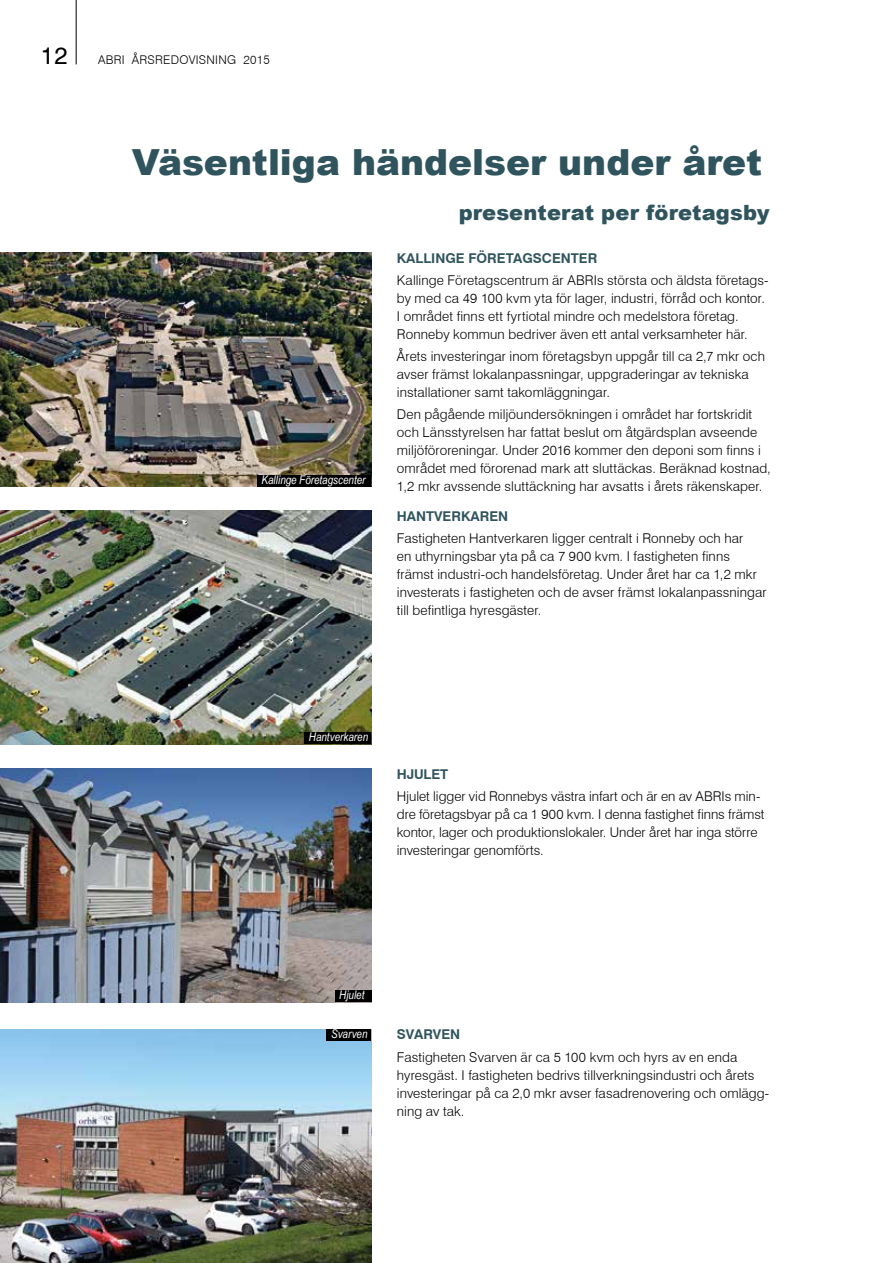
<style>
.page{position:relative;width:893px;height:1263px;background:#fff}
.page>*{position:absolute;margin:0;border:0;box-sizing:border-box;transform-origin:0 0}
.t1{font:900 36px "Arial";color:#2f545d}
.t2{font:24px "Swiss 721 BT";color:#000}
.t3{font:900 21px "Arial";letter-spacing:.005em;color:#2f545d}
.t4{font:300 13.5px/18px "Swiss 721 BT";letter-spacing:.005em;color:#000}
.t5{font:700 13.5px "Swiss 721 BT";color:#2f545d}
.t6{font:italic 12px "Arial Narrow";color:#fff}
.t7{font:300 12px "Swiss 721 BT";letter-spacing:.025em;color:#000}
.s1{font-size:12.6px}
</style>
<div class="page">
<img style="left:0;top:768px;width:371px;height:234px">
<img style="left:0;top:252px;width:371px;height:234px">
<img style="left:0;top:510px;width:371px;height:234px">
<img style="left:0;top:1029px;width:371px;height:234px">
<div style="left:257px;top:475px;width:114px;height:11px;background:#000"></div>
<div style="left:305px;top:733px;width:66px;height:11px;background:#000"></div>
<div style="left:335px;top:990px;width:36px;height:12px;background:#000"></div>
<div style="left:327px;top:1029px;width:44px;height:11px;background:#000"></div>
<hr style="left:76px;top:0;width:1px;height:64px;background:#000">
<h2 class="t2" style="left:41px;top:41px;width:28px">12</h2>
<p class="t7" style="left:98px;top:53px;width:173px">ABRI ÅRSREDOVISNING 201<span class="s1">5</span></p>
<h1 class="t1" style="left:132px;top:136px;width:632px">Väsentliga händelser under året</h1>
<h3 class="t3" style="left:459px;top:197px;width:312px">presenterat per företagsby</h3>
<p class="t5" style="left:397px;top:250px;width:202px">KALLINGE FÖRETAGSCENTER</p>
<p class="t4" style="left:397px;top:271px;width:373px">Kallinge Företagscentrum är ABRIs största och äldsta företags&shy;by med ca 49 100 kvm yta för lager, industri, förråd och kontor.<br>I området finns ett fyrtiotal mindre och medelstora företag.<br>Ronneby kommun bedriver även ett antal verksamheter här.</p>
<p class="t4" style="left:397px;top:347px;width:370px">Årets investeringar inom företagsbyn uppgår till ca 2,7 mkr och avser främst lokalanpassningar, uppgraderingar av tekniska installationer samt takomläggningar.</p>
<p class="t4" style="left:397px;top:405px;width:375px">Den pågående miljöundersökningen i området har fortskridit och Länsstyrelsen har fattat beslut om åtgärdsplan avseende miljöföroreningar. Under 2016 kommer den deponi som finns i området med förorenad mark att sluttäckas. Beräknad kostnad, 1,2 mkr avssende sluttäckning har avsatts i årets räkenskaper.</p>
<p class="t6" style="left:262px;top:471px;width:105px">Kallinge Företagscenter</p>
<p class="t5" style="left:397px;top:507px;width:113px">HANTVERKAREN</p>
<p class="t4" style="left:397px;top:529px;width:371px">Fastigheten Hantverkaren ligger centralt i Ronneby och har<br>en uthyrningsbar yta på ca 7 900 kvm. I fastigheten finns främst industri-och handelsföretag. Under året har ca 1,2 mkr investerats i fastigheten och de avser främst lokalanpassningar till befintliga hyresgäster.</p>
<p class="t6" style="left:309px;top:729px;width:61px">Hantverkaren</p>
<p class="t5" style="left:397px;top:765px;width:53px">HJULET</p>
<p class="t4" style="left:397px;top:787px;width:369px">Hjulet ligger vid Ronnebys västra infart och är en av ABRIs min&shy;dre företagsbyar på ca 1 900 kvm. I denna fastighet finns främst kontor, lager och produktionslokaler. Under året har inga större investeringar genomförts.</p>
<p class="t6" style="left:339px;top:987px;width:27px">Hjulet</p>
<p class="t6" style="left:331px;top:1025px;width:38px">Svarven</p>
<p class="t5" style="left:397px;top:1026px;width:65px">SVARVEN</p>
<p class="t4" style="left:397px;top:1048px;width:374px">Fastigheten Svarven är ca 5 100 kvm och hyrs av en enda hyresgäst. I fastigheten bedrivs tillverkningsindustri och årets investeringar på ca 2,0 mkr avser fasadrenovering och omlägg&shy;ning av tak.</p>
</div>
